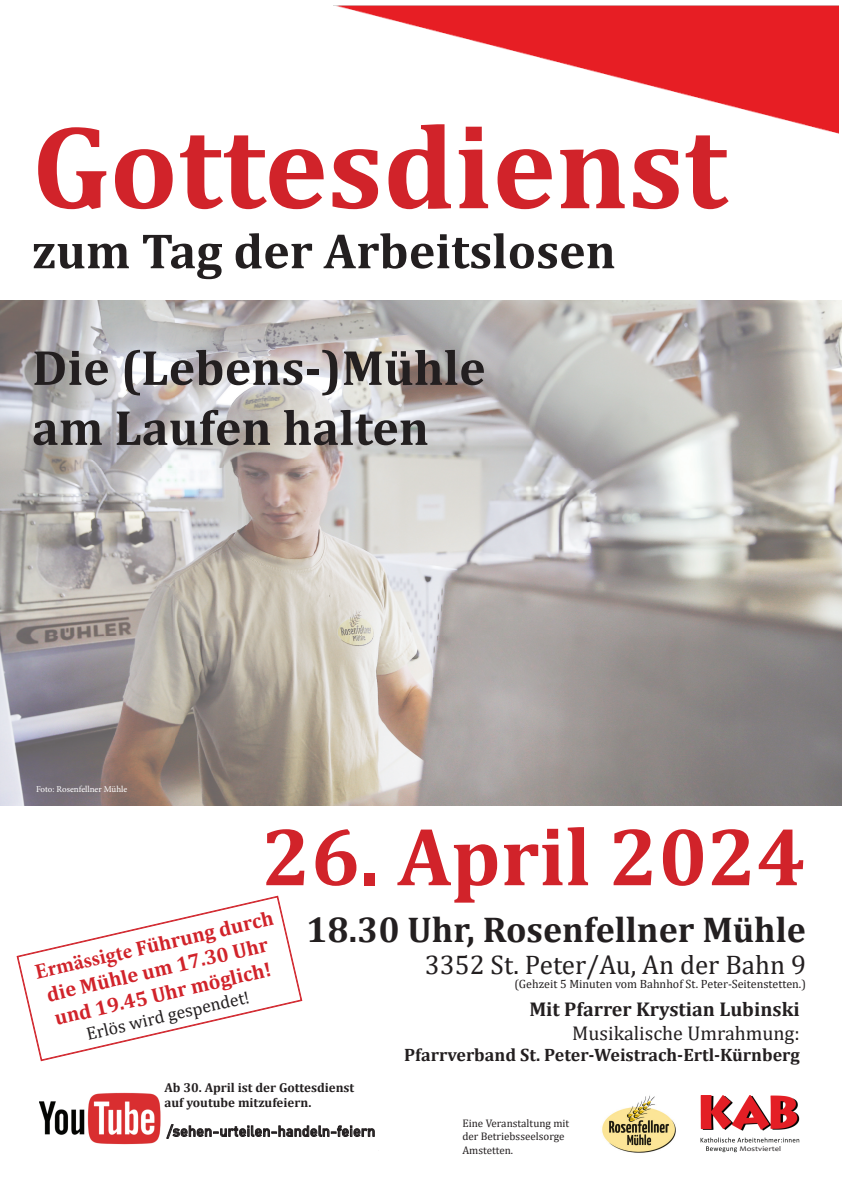
<style>
.page{position:relative;width:842px;height:1191px;background:#fff}
.page>*{position:absolute;margin:0;border:0;box-sizing:border-box;transform-origin:0 0}
.t1{font:700 120px "Cambria";color:#d1232a}
.t2{font:700 83px "Cambria";color:#d1232a}
.t3{font:700 50px/60px "Cambria";color:#231f20}
.t4{font:700 36px "Cambria";color:#231f20}
.t5{font:27px "Cambria";color:#231f20}
.t6{font:700 20.5px/24.6px "Cambria";color:#d1232a;text-align:center}
.t7{font:700 20px "Cambria";color:#231f20}
.t8{font:20px "Cambria";color:#231f20}
.t9{font:700 18px "Cambria";color:#231f20}
.t10{font:17.9px "Cambria";color:#231f20}
.t11{font:14.7px "Bahnschrift";color:#231f20}
.t12{font:700 13px/15.6px "Cambria";color:#231f20}
.t13{font:12px "Cambria";color:#231f20}
.t14{font:11px/13.2px "Cambria";color:#231f20}
.t15{font:9px "Minion Pro";color:#fff}
.t16{font:7px "Candara";color:#231f20;scale:1.23 1}
.s1{font-family:"Minion Pro";font-size:21.4px}
</style>
<div class="page">
<img style="left:40px;top:1092px;width:121px;height:53px">
<img style="left:336px;top:6px;width:502px;height:128px">
<img style="left:0;top:300px;width:842px;height:505px">
<svg style="left:18px;top:896px;width:283px;height:164px"></svg>
<div style="left:268px;top:106px;width:125px;height:39px;background:#fff"></div>
<img style="left:700px;top:1095px;width:100px;height:57px">
<div style="left:739px;top:1145px;width:61px;height:14px;background:#fff"></div>
<svg style="left:166px;top:1124px;width:209px;height:15px"></svg>
<img style="left:602px;top:1095px;width:74px;height:58px">
<h1 class="t1" style="left:32px;top:83px;width:697px">Gottesdienst</h1>
<h3 class="t3" style="left:32px;top:219px;width:585px">zum Tag der Arbeitslosen</h3>
<h3 class="t3" style="left:32px;top:336px;width:455px">Die (Lebens-)Mühle am Laufen halten</h3>
<p class="t15" style="left:36px;top:783px;width:93px">Foto: Rosenfellner Mühle</p>
<h2 class="t2" style="left:262px;top:798px;width:545px">26. April 2024</h2>
<h3 class="t4" style="left:306px;top:904px;width:501px">18.30 Uhr, Rosenfellner Mühle</h3>
<h3 class="t5" style="left:425px;top:949px;width:383px">3352 St. Peter/Au, An der Bahn 9</h3>
<p class="t13" style="left:514px;top:977px;width:293px">(Gehzeit 5 Minuten vom Bahnhof St. Peter-Seitenstetten.)</p>
<p class="t6" style="left:32px;top:959px;width:246px;rotate:-13deg"><span class="s1">Ermässigte</span> Führung durch die Mühle um 17.30 Uhr und 19.45 Uhr möglich!</p>
<p class="t10" style="left:84px;top:1023px;width:168px;rotate:-13deg">Erlös wird gespendet!</p>
<p class="t7" style="left:529px;top:994px;width:272px">Mit Pfarrer Krystian Lubinski</p>
<p class="t8" style="left:572px;top:1021px;width:229px">Musikalische Umrahmung:</p>
<p class="t9" style="left:404px;top:1042px;width:397px">Pfarrverband St. Peter-Weistrach-Ertl-Kürnberg</p>
<p class="t12" style="left:165px;top:1078px;width:191px">Ab 30. April ist der Gottesdienst auf youtube mitzufeiern.</p>
<p class="t11" style="left:167px;top:1120px;width:210px">/sehen-urteilen-handeln-feiern</p>
<p class="t14" style="left:462px;top:1116px;width:108px">Eine Veranstaltung mit der Betriebsseelsorge<br>Amstetten.</p>
<p class="t16" style="left:739px;top:1144px;width:36px">Mostviertel</p>
</div>
